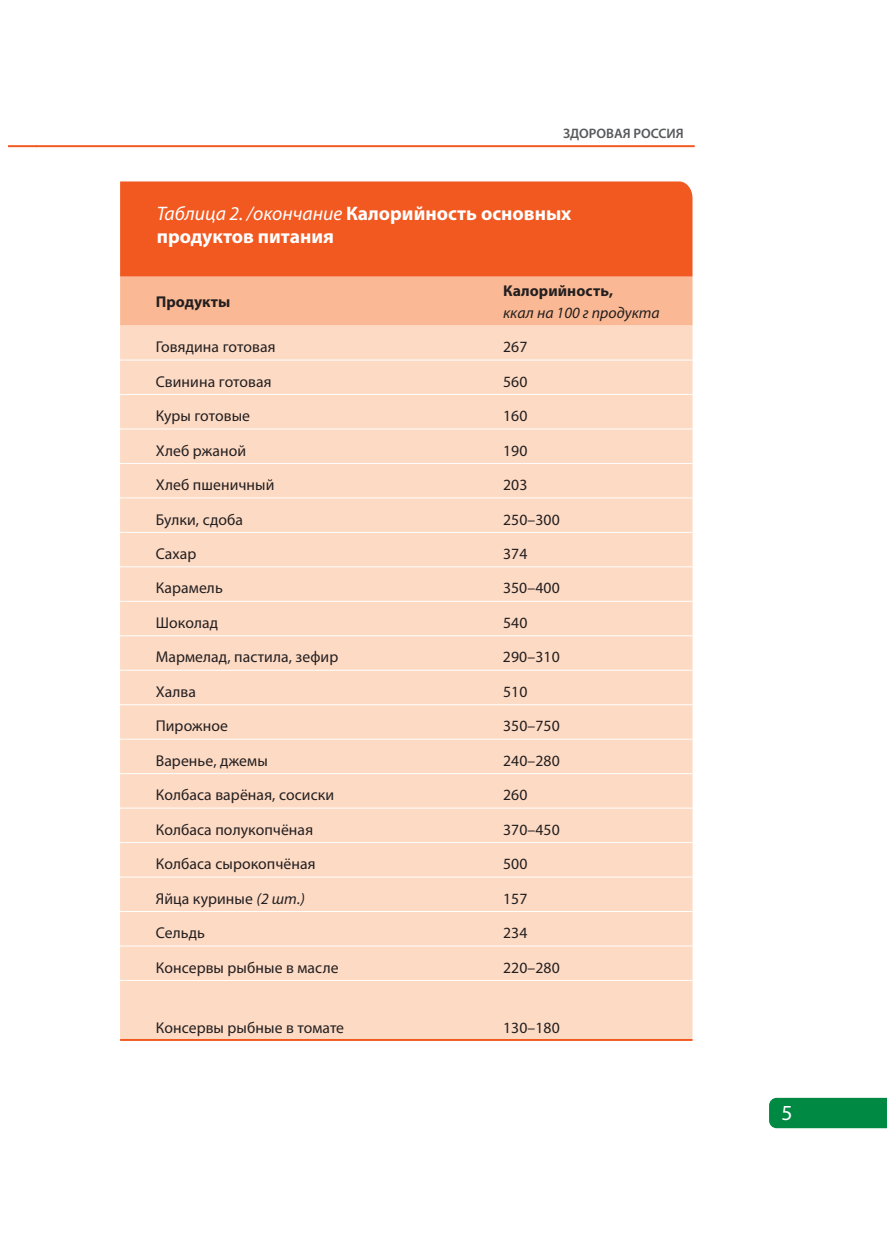
<style>
.page{position:relative;width:896px;height:1248px;background:#fff}
.page>*{position:absolute;margin:0;border:0;box-sizing:border-box;transform-origin:0 0}
.t1{font:21.6px "Myriad Pro";color:#fff}
.t2{font:700 19.6px/23.6px "Myriad Pro";color:#fff}
.t3{font:15.6px "Myriad Pro";letter-spacing:.005em;color:#231f20}
.t4{font:700 15.6px "Myriad Pro";letter-spacing:.005em;color:#231f20}
.t5{font:italic 15.6px "Myriad Pro";letter-spacing:.005em;color:#231f20}
.t6{font:600 13.8px "Myriad Pro";color:#57585a}
.s1{font-weight:400;font-style:italic}
.s2{font-style:italic}
</style>
<div class="page">
<hr style="left:8px;top:145px;width:29px;height:2px;background:#f15921">
<hr style="left:37px;top:145px;width:658px;height:2px;background:#f15921">
<div style="left:769px;top:1097px;width:118px;height:31px;background:#008942"></div>
<div style="left:120px;top:276px;width:572px;height:49px;background:#fab994"></div>
<div style="left:120px;top:325px;width:572px;height:713px;background:#fddac4"></div>
<hr style="left:120px;top:428px;width:572px;height:1px;background:#fff">
<hr style="left:120px;top:463px;width:572px;height:1px;background:#fff">
<hr style="left:120px;top:497px;width:572px;height:1px;background:#fff">
<hr style="left:120px;top:532px;width:572px;height:1px;background:#fff">
<hr style="left:120px;top:566px;width:572px;height:1px;background:#fff">
<hr style="left:120px;top:600px;width:572px;height:1px;background:#fff">
<hr style="left:120px;top:635px;width:572px;height:1px;background:#fff">
<hr style="left:120px;top:669px;width:572px;height:1px;background:#fff">
<hr style="left:120px;top:704px;width:572px;height:1px;background:#fff">
<hr style="left:120px;top:738px;width:572px;height:1px;background:#fff">
<hr style="left:120px;top:773px;width:572px;height:1px;background:#fff">
<hr style="left:120px;top:807px;width:572px;height:1px;background:#fff">
<hr style="left:120px;top:842px;width:572px;height:1px;background:#fff">
<hr style="left:120px;top:876px;width:572px;height:1px;background:#fff">
<hr style="left:120px;top:910px;width:572px;height:1px;background:#fff">
<hr style="left:120px;top:945px;width:572px;height:1px;background:#fff">
<hr style="left:120px;top:979px;width:572px;height:1px;background:#fff">
<hr style="left:120px;top:359px;width:572px;height:1px;background:#fff">
<hr style="left:120px;top:394px;width:572px;height:1px;background:#fff">
<div style="left:120px;top:181px;width:572px;height:95px;background:#f15921"></div>
<hr style="left:120px;top:1038px;width:572px;height:2px;background:#f15921">
<p class="t6" style="left:563px;top:128px;width:122px">ЗДОРОВАЯ РОССИЯ</p>
<p class="t2" style="left:157px;top:202px;width:416px"><span class="s1">Таблица 2. /окончание</span> Калорийность основных продуктов питания</p>
<p class="t4" style="left:156px;top:295px;width:76px">Продукты</p>
<p class="t4" style="left:503px;top:285px;width:112px">Калорийность,</p>
<p class="t5" style="left:503px;top:306px;width:158px">ккал на 100 г продукта</p>
<p class="t3" style="left:156px;top:341px;width:121px">Говядина готовая</p>
<p class="t3" style="left:503px;top:341px;width:26px">267</p>
<p class="t3" style="left:156px;top:375px;width:117px">Свинина готовая</p>
<p class="t3" style="left:503px;top:375px;width:26px">560</p>
<p class="t3" style="left:156px;top:409px;width:96px">Куры готовые</p>
<p class="t3" style="left:503px;top:409px;width:26px">160</p>
<p class="t3" style="left:156px;top:444px;width:92px">Хлеб ржаной</p>
<p class="t3" style="left:503px;top:444px;width:26px">190</p>
<p class="t3" style="left:156px;top:478px;width:120px">Хлеб пшеничный</p>
<p class="t3" style="left:503px;top:478px;width:26px">203</p>
<p class="t3" style="left:156px;top:513px;width:89px">Булки, сдоба</p>
<p class="t3" style="left:503px;top:513px;width:58px">250–300</p>
<p class="t3" style="left:156px;top:547px;width:42px">Сахар</p>
<p class="t3" style="left:503px;top:547px;width:26px">374</p>
<p class="t3" style="left:156px;top:582px;width:69px">Карамель</p>
<p class="t3" style="left:503px;top:582px;width:58px">350–400</p>
<p class="t3" style="left:156px;top:616px;width:64px">Шоколад</p>
<p class="t3" style="left:503px;top:616px;width:26px">540</p>
<p class="t3" style="left:156px;top:651px;width:184px">Мармелад, пастила, зефир</p>
<p class="t3" style="left:503px;top:651px;width:58px">290–310</p>
<p class="t3" style="left:156px;top:685px;width:42px">Халва</p>
<p class="t3" style="left:503px;top:685px;width:26px">510</p>
<p class="t3" style="left:156px;top:719px;width:74px">Пирожное</p>
<p class="t3" style="left:503px;top:719px;width:58px">350–750</p>
<p class="t3" style="left:156px;top:754px;width:114px">Варенье, джемы</p>
<p class="t3" style="left:503px;top:754px;width:58px">240–280</p>
<p class="t3" style="left:156px;top:788px;width:180px">Колбаса варёная, сосиски</p>
<p class="t3" style="left:503px;top:788px;width:26px">260</p>
<p class="t3" style="left:156px;top:823px;width:159px">Колбаса полукопчёная</p>
<p class="t3" style="left:503px;top:823px;width:58px">370–450</p>
<p class="t3" style="left:156px;top:857px;width:161px">Колбаса сырокопчёная</p>
<p class="t3" style="left:503px;top:857px;width:26px">500</p>
<p class="t3" style="left:156px;top:892px;width:151px">Яйца куриные <span class="s2">(2 шт.)</span></p>
<p class="t3" style="left:503px;top:892px;width:26px">157</p>
<p class="t3" style="left:156px;top:926px;width:51px">Сельдь</p>
<p class="t3" style="left:503px;top:926px;width:26px">234</p>
<p class="t3" style="left:156px;top:961px;width:184px">Консервы рыбные в масле</p>
<p class="t3" style="left:503px;top:961px;width:58px">220–280</p>
<p class="t3" style="left:156px;top:1021px;width:190px">Консервы рыбные в томате</p>
<p class="t3" style="left:503px;top:1021px;width:58px">130–180</p>
<h1 class="t1" style="left:781px;top:1103px;width:13px">5</h1>
</div>
